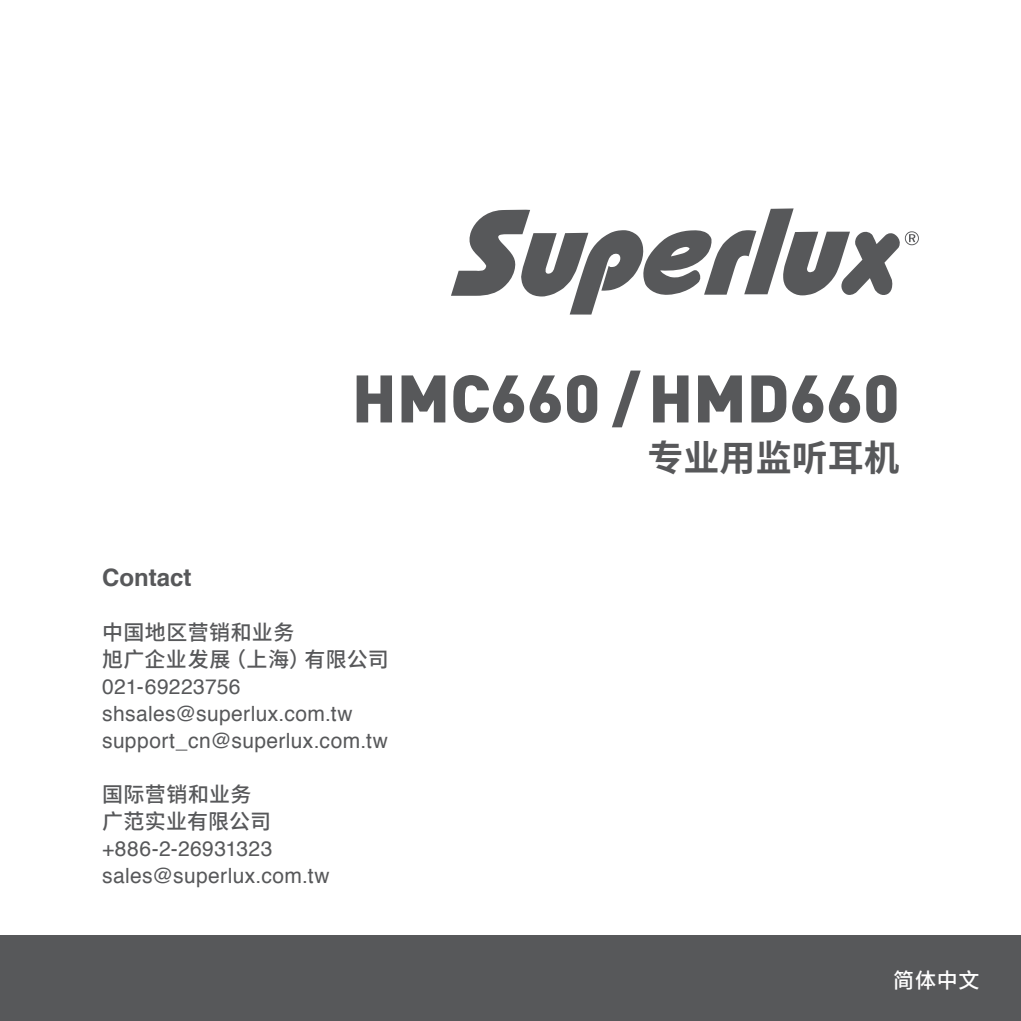
<style>
.page{position:relative;width:1021px;height:1021px;background:#fff}
.page>*{position:absolute;margin:0;border:0;box-sizing:border-box;transform-origin:0 0}
.t1{font:900 66px "DIN";color:#57585a}
.t2{font:700 36px "Noto Sans CJ Ksc";color:#57585a}
.t3{font:700 24px "Helvetica";color:#57585a}
.t4{font:21px "Helvetica";letter-spacing:.02em;color:#57585a}
.t5{font:500 21px "Noto Sans CJ Ksc";letter-spacing:.015em;color:#57585a}
.t6{font:500 21px "Noto Sans CJ Ksc";color:#fff}
</style>
<div class="page">
<svg style="left:451px;top:208px;width:467px;height:106px"></svg>
<div style="left:0;top:935px;width:1020px;height:85px;background:#57585a"></div>
<p class="t1" style="left:352px;top:354px;width:549px">HMC660 / HMD660</p>
<p class="t2" style="left:647px;top:437px;width:253px">专业用监听耳机</p>
<p class="t3" style="left:102px;top:562px;width:91px">Contact</p>
<p class="t5" style="left:102px;top:620px;width:194px">中国地区营销和业务</p>
<p class="t5" style="left:102px;top:647px;width:288px">旭广企业发展（上海）有限公司</p>
<p class="t4" style="left:102px;top:670px;width:140px">021-69223756</p>
<p class="t4" style="left:102px;top:697px;width:252px">shsales@superlux.com.tw</p>
<p class="t4" style="left:102px;top:724px;width:287px">support_cn@superlux.com.tw</p>
<p class="t5" style="left:102px;top:782px;width:151px">国际营销和业务</p>
<p class="t5" style="left:102px;top:809px;width:171px">广范实业有限公司</p>
<p class="t4" style="left:102px;top:832px;width:172px">+886-2-26931323</p>
<p class="t4" style="left:102px;top:859px;width:229px">sales@superlux.com.tw</p>
<p class="t6" style="left:893px;top:968px;width:88px">简体中文</p>
</div>
